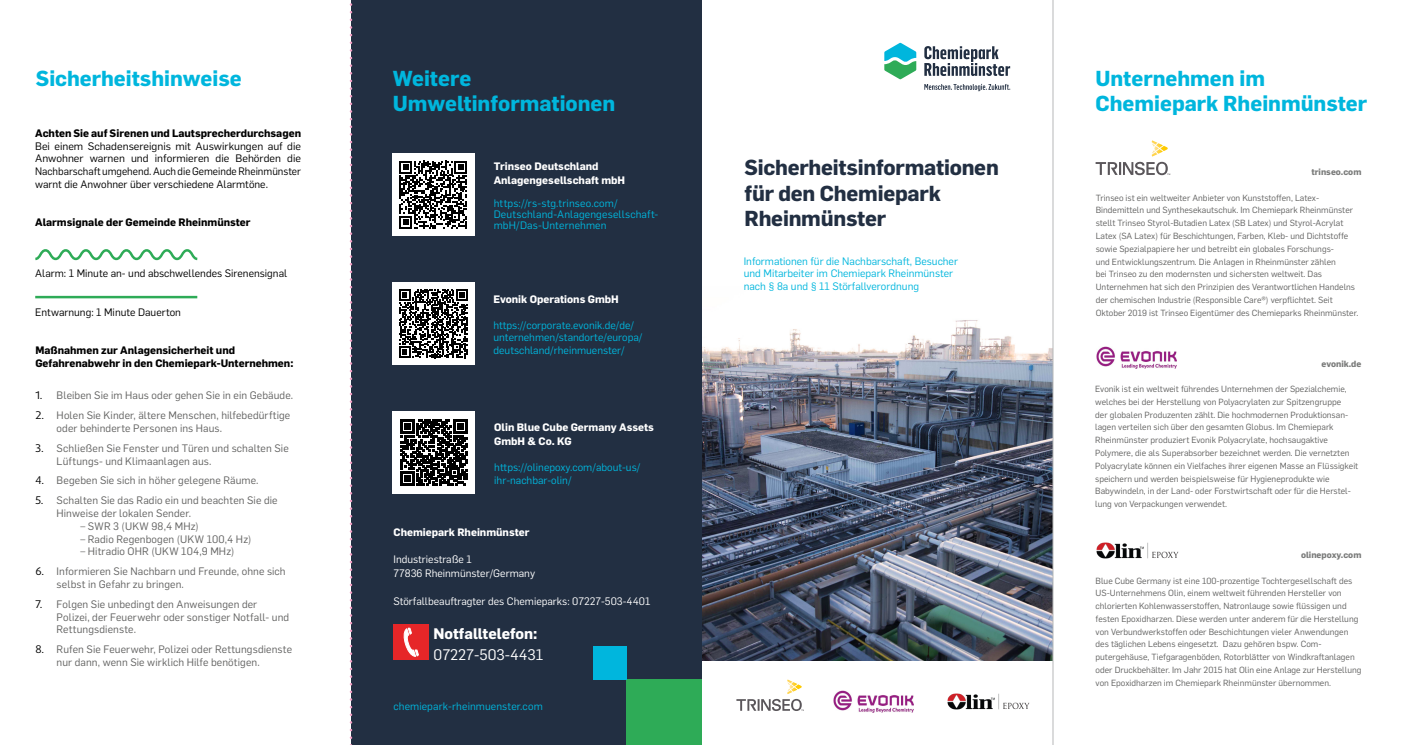
<style>
.page{position:relative;width:1404px;height:745px;background:#fff}
.page>*{position:absolute;margin:0;border:0;box-sizing:border-box;transform-origin:0 0}
.t1{font:700 21.25px/25.5px "Flama";color:#00b6dd}
.t2{font:700 21.25px/25.5px "Flama";letter-spacing:-.01em;color:#222f42}
.t3{font:700 15px "Flama";color:#fff}
.t4{font:15px "Flama";color:#fff}
.t5{font:10.62px/12.8px "Flama";letter-spacing:.01em;color:#626261}
.t6{font:10.62px/12.8px "Flama";color:#00b6dd}
.t7{font:10.62px/12.8px "Flama";color:#000;text-align:justify}
.t8{font:700 10.62px/12.8px "Flama";color:#000}
.t9{font:700 10.62px/13.8px "Flama";color:#fff}
.t10{font:10.62px/13.8px "Flama";color:#fff}
.t11{font:8.75px/12.8px "Flama";color:#626261}
.t12{font:700 8.75px "Flama";color:#7a7b7a}
.s1{font-family:"Daxline OT";color:#000}
</style>
<div class="page">
<div style="left:351px;top:0;width:351px;height:744px;background:#222f42"></div>
<div style="left:626px;top:679px;width:76px;height:65px;background:#2eab57"></div>
<div style="left:592px;top:646px;width:34px;height:33px;background:#00b6dd"></div>
<svg style="left:884px;top:43px;width:32px;height:36px"></svg>
<svg style="left:924px;top:84px;width:86px;height:7px"></svg>
<svg style="left:924px;top:46px;width:86px;height:30px"></svg>
<img style="left:702px;top:320px;width:350px;height:339px">
<img style="left:1096px;top:346px;width:80px;height:22px">
<img style="left:833px;top:690px;width:80px;height:22px">
<svg style="left:1095px;top:162px;width:74px;height:13px"></svg>
<svg style="left:1151px;top:140px;width:16px;height:16px"></svg>
<svg style="left:736px;top:679px;width:67px;height:31px"></svg>
<img style="left:1096px;top:542px;width:81px;height:16px">
<img style="left:947px;top:693px;width:82px;height:16px">
<svg style="left:35px;top:249px;width:163px;height:12px"></svg>
<hr style="left:35px;top:296px;width:162px;height:2px;background:#2eab57">
<div style="left:392px;top:153px;width:82px;height:83px;background:#fff"></div>
<svg style="left:399px;top:161px;width:68px;height:67px"></svg>
<div style="left:392px;top:282px;width:82px;height:82px;background:#fff"></div>
<svg style="left:399px;top:289px;width:68px;height:69px"></svg>
<div style="left:393px;top:411px;width:82px;height:82px;background:#fff"></div>
<svg style="left:401px;top:419px;width:66px;height:66px"></svg>
<div style="left:393px;top:624px;width:36px;height:35px;background:#e62628"></div>
<svg style="left:402px;top:627px;width:17px;height:33px"></svg>
<hr style="left:1052px;top:0;width:1px;height:744px;background:#b6b7b8">
<svg style="left:350px;top:3px;width:2px;height:742px"></svg>
<h1 class="t1" style="left:36px;top:64px;width:207px">Sicherheitshinweise</h1>
<p class="t8" style="left:35px;top:126px;width:267px">Achten Sie auf Sirenen und Lautsprecherdurchsagen</p>
<p class="t7" style="left:35px;top:139px;width:267px">Bei einem Schadensereignis mit Auswirkungen auf die Anwohner warnen und informieren die Behörden die Nachbarschaft umgehend. Auch die Gemeinde Rheinmünster warnt die Anwohner über verschiedene Alarmtöne.</p>
<p class="t8" style="left:35px;top:215px;width:217px">Alarmsignale der Gemeinde Rheinmünster</p>
<p class="t7" style="left:35px;top:266px;width:253px">Alarm: 1 Minute an- und abschwellendes Sirenensignal</p>
<p class="t7" style="left:35px;top:304px;width:147px">Entwarnung: 1 Minute Dauerton</p>
<p class="t8" style="left:35px;top:343px;width:259px">Maßnahmen zur Anlagensicherheit und<br>Gefahrenabwehr in den Chemiepark-Unternehmen:</p>
<p class="t5" style="left:35px;top:388px;width:259px"><span class="s1">1.</span> Bleiben Sie im Haus oder gehen Sie in ein Gebäude.</p>
<p class="t5" style="left:57px;top:408px;width:235px;text-indent:-21px"><span class="s1">2.</span> Holen Sie Kinder, ältere Menschen, hilfebedürftige oder behinderte Personen ins Haus.</p>
<p class="t5" style="left:57px;top:440px;width:234px;text-indent:-21px"><span class="s1">3.</span> Schließen Sie Fenster und Türen und schalten Sie<br>Lüftungs- und Klimaanlagen aus.</p>
<p class="t5" style="left:35px;top:473px;width:225px"><span class="s1">4.</span> Begeben Sie sich in höher gelegene Räume.</p>
<p class="t5" style="left:57px;top:493px;width:222px;text-indent:-21px"><span class="s1">5.</span> Schalten Sie das Radio ein und beachten Sie die<br>Hinweise der lokalen Sender.</p>
<p class="t5" style="left:80px;top:518px;width:120px">– SWR 3 (UKW 98,4 MHz)</p>
<p class="t5" style="left:80px;top:531px;width:172px">– Radio Regenbogen (UKW 100,4 Hz)</p>
<p class="t5" style="left:80px;top:544px;width:155px">– Hitradio OHR (UKW 104,9 MHz)</p>
<p class="t5" style="left:57px;top:564px;width:230px;text-indent:-21px"><span class="s1">6.</span> Informieren Sie Nachbarn und Freunde, ohne sich selbst in Gefahr zu bringen.</p>
<p class="t5" style="left:57px;top:596px;width:234px;text-indent:-21px"><span class="s1">7.</span> Folgen Sie unbedingt den Anweisungen der<br>Polizei, der Feuerwehr oder sonstiger Notfall- und<br>Rettungsdienste.</p>
<p class="t5" style="left:57px;top:642px;width:237px;text-indent:-21px"><span class="s1">8.</span> Rufen Sie Feuerwehr, Polizei oder Rettungsdienste nur dann, wenn Sie wirklich Hilfe benötigen.</p>
<h1 class="t1" style="left:393px;top:64px;width:224px">Weitere<br>Umweltinformationen</h1>
<p class="t9" style="left:493px;top:159px;width:133px">Trinseo Deutschland<br>Anlagengesellschaft mbH</p>
<p class="t6" style="left:493px;top:196px;width:166px;line-height:11.2px">https://rs-stg.trinseo.com/<br>Deutschland-Anlagengesellschaft&shy;mbH/Das-Unternehmen</p>
<p class="t9" style="left:493px;top:291px;width:127px">Evonik Operations GmbH</p>
<p class="t6" style="left:493px;top:317px;width:150px">https://corporate.evonik.de/de/ unternehmen/standorte/europa/ deutschland/rheinmuenster/</p>
<p class="t9" style="left:494px;top:420px;width:161px">Olin Blue Cube Germany Assets<br>GmbH &amp; Co. KG</p>
<p class="t6" style="left:494px;top:459px;width:148px">https://olinepoxy.com/about-us/ ihr-nachbar-olin/</p>
<p class="t9" style="left:393px;top:524px;width:137px">Chemiepark Rheinmünster</p>
<p class="t10" style="left:393px;top:551px;width:143px">Industriestraße 1<br>77836 Rheinmünster/Germany</p>
<p class="t10" style="left:393px;top:593px;width:258px">Störfallbeauftragter des Chemieparks: 07227-503-4401</p>
<h2 class="t3" style="left:433px;top:622px;width:105px">Notfalltelefon:</h2>
<h2 class="t4" style="left:433px;top:644px;width:111px">07227-503-4431</h2>
<p class="t6" style="left:393px;top:698px;width:151px">chemiepark-rheinmuenster.com</p>
<h1 class="t2" style="left:744px;top:153px;width:256px">Sicherheitsinformationen für den Chemiepark<br>Rheinmünster</h1>
<p class="t6" style="left:743px;top:253px;width:216px">Informationen für die Nachbarschaft, Besucher und Mitarbeiter im Chemiepark Rheinmünster nach § 8a und § 11 Störfallverordnung</p>
<h1 class="t1" style="left:1095px;top:64px;width:273px">Unternehmen im<br>Chemiepark Rheinmünster</h1>
<p class="t12" style="left:1311px;top:166px;width:52px">trinseo.com</p>
<p class="t11" style="left:1095px;top:190px;width:264px">Trinseo ist ein weltweiter Anbieter von Kunststoffen, Latex-Bindemitteln und Synthesekautschuk. Im Chemiepark Rheinmünster stellt Trinseo Styrol-Butadien Latex (SB Latex) und Styrol-Acrylat Latex (SA Latex) für Beschichtungen, Farben, Kleb- und Dichtstoffe sowie Spezialpapiere her und betreibt ein globales Forschungs-<br>und Entwicklungszentrum. Die Anlagen in Rheinmünster zählen<br>bei Trinseo zu den modernsten und sichersten weltweit. Das Unternehmen hat sich den Prinzipien des Verantwortlichen Handelns der chemischen Industrie (Responsible Care®) verpflichtet. Seit Oktober 2019 ist Trinseo Eigentümer des Chemieparks Rheinmünster.</p>
<p class="t12" style="left:1321px;top:357px;width:41px">evonik.de</p>
<p class="t11" style="left:1095px;top:382px;width:264px">Evonik ist ein weltweit führendes Unternehmen der Spezialchemie, welches bei der Herstellung von Polyacrylaten zur Spitzengruppe<br>der globalen Produzenten zählt. Die hochmodernen Produktionsan&shy;lagen verteilen sich über den gesamten Globus. Im Chemiepark Rheinmünster produziert Evonik Polyacrylate, hochsaugaktive Polymere, die als Superabsorber bezeichnet werden. Die vernetzten Polyacrylate können ein Vielfaches ihrer eigenen Masse an Flüssigkeit speichern und werden beispielsweise für Hygieneprodukte wie Babywindeln, in der Land- oder Forstwirtschaft oder für die Herstel&shy;lung von Verpackungen verwendet.</p>
<p class="t12" style="left:1300px;top:548px;width:62px">olinepoxy.com</p>
<p class="t11" style="left:1095px;top:573px;width:267px">Blue Cube Germany ist eine 100-prozentige Tochtergesellschaft des US-Unternehmens Olin, einem weltweit führenden Hersteller von chlorierten Kohlenwasserstoffen, Natronlauge sowie flüssigen und festen Epoxidharzen. Diese werden unter anderem für die Herstellung von Verbundwerkstoffen oder Beschichtungen vieler Anwendungen des täglichen Lebens eingesetzt. Dazu gehören bspw. Com&shy;putergehäuse, Tiefgaragenböden, Rotorblätter von Windkraftanlagen oder Druckbehälter. Im Jahr 2015 hat Olin eine Anlage zur Herstellung von Epoxidharzen im Chemiepark Rheinmünster übernommen.</p>
</div>
